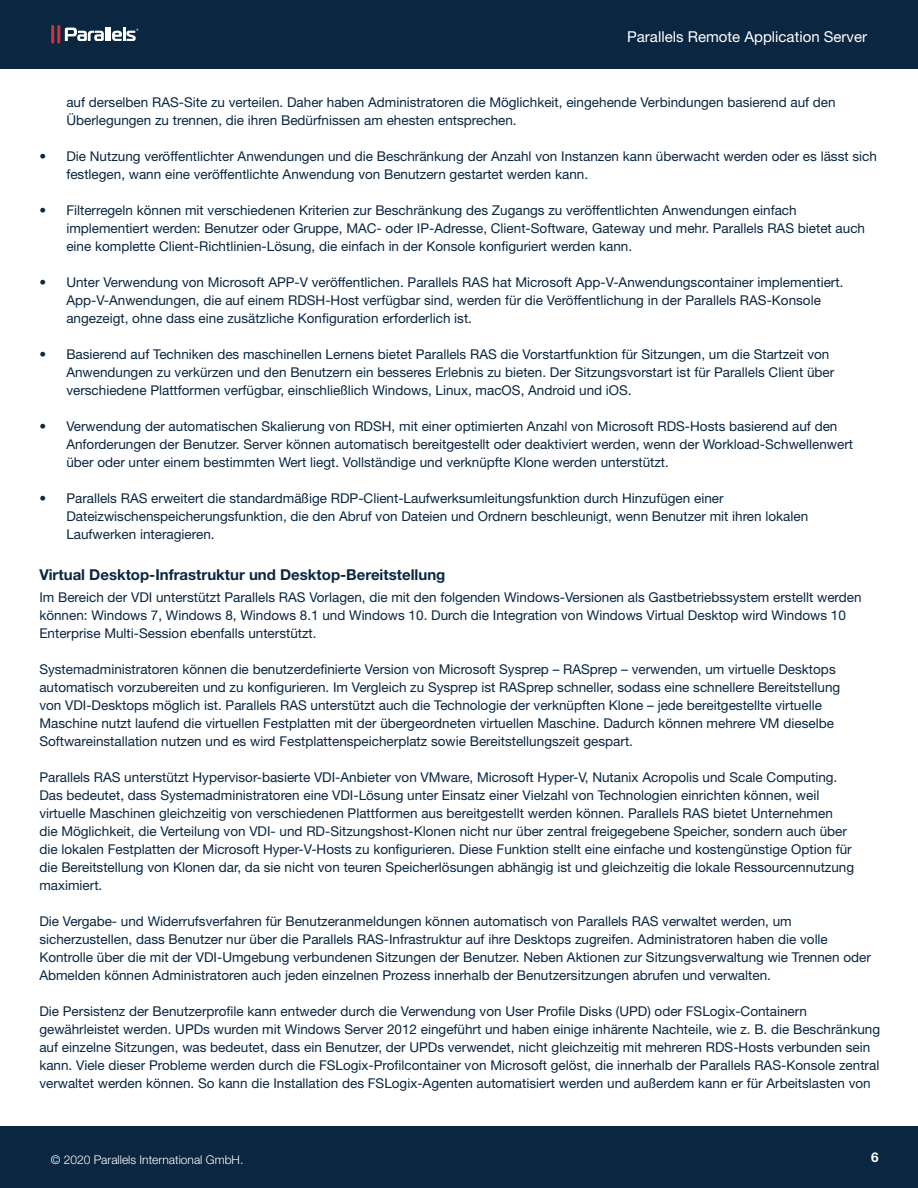
<style>
.page{position:relative;width:918px;height:1188px;background:#fff}
.page>*{position:absolute;margin:0;border:0;box-sizing:border-box;transform-origin:0 0}
.t1{font:700 15px "Helvetica Neue LT Std";color:#0a2641}
.t2{font:15px "Helvetica Neue LT Std";color:#fff}
.t3{font:13.5px/18px "Helvetica Neue LT Std";color:#0a2641}
.t4{font:700 13.5px "Helvetica Neue LT Std";color:#fff}
.t5{font:300 12px "Helvetica Neue LT Std";color:#fff}
</style>
<div class="page">
<div style="left:0;top:1126px;width:918px;height:62px;background:#0a2641"></div>
<div style="left:0;top:0;width:918px;height:69px;background:#0a2641"></div>
<hr style="left:51px;top:25px;width:3px;height:19px;background:#d13138;border-radius:2px">
<hr style="left:57px;top:25px;width:3px;height:19px;background:#d13138;border-radius:2px">
<hr style="left:123px;top:27px;width:3px;height:14px;background:#fff">
<svg style="left:65px;top:28px;width:74px;height:13px"></svg>
<p class="t2" style="left:627px;top:27px;width:241px">Parallels Remote Application Server</p>
<p class="t3" style="left:66px;top:93px;width:771px">auf derselben RAS-Site zu verteilen. Daher haben Administratoren die Möglichkeit, eingehende Verbindungen basierend auf den<br>Überlegungen zu trennen, die ihren Bedürfnissen am ehesten entsprechen.</p>
<p class="t3" style="left:66px;top:147px;width:812px;text-indent:-27px">• Die Nutzung veröffentlichter Anwendungen und die Beschränkung der Anzahl von Instanzen kann überwacht werden oder es lässt sich festlegen, wann eine veröffentlichte Anwendung von Benutzern gestartet werden kann.</p>
<p class="t3" style="left:66px;top:201px;width:800px;text-indent:-27px">• Filterregeln können mit verschiedenen Kriterien zur Beschränkung des Zugangs zu veröffentlichten Anwendungen einfach implementiert werden: Benutzer oder Gruppe, MAC- oder IP-Adresse, Client-Software, Gateway und mehr. Parallels RAS bietet auch eine komplette Client-Richtlinien-Lösung, die einfach in der Konsole konfiguriert werden kann.</p>
<p class="t3" style="left:66px;top:273px;width:779px;text-indent:-27px">• Unter Verwendung von Microsoft APP-V veröffentlichen. Parallels RAS hat Microsoft App-V-Anwendungscontainer implementiert.<br>App-V-Anwendungen, die auf einem RDSH-Host verfügbar sind, werden für die Veröffentlichung in der Parallels RAS-Konsole angezeigt, ohne dass eine zusätzliche Konfiguration erforderlich ist.</p>
<p class="t3" style="left:66px;top:345px;width:770px;text-indent:-27px">• Basierend auf Techniken des maschinellen Lernens bietet Parallels RAS die Vorstartfunktion für Sitzungen, um die Startzeit von<br>Anwendungen zu verkürzen und den Benutzern ein besseres Erlebnis zu bieten. Der Sitzungsvorstart ist für Parallels Client über verschiedene Plattformen verfügbar, einschließlich Windows, Linux, macOS, Android und iOS.</p>
<p class="t3" style="left:66px;top:417px;width:788px;text-indent:-27px">• Verwendung der automatischen Skalierung von RDSH, mit einer optimierten Anzahl von Microsoft RDS-Hosts basierend auf den<br>Anforderungen der Benutzer. Server können automatisch bereitgestellt oder deaktiviert werden, wenn der Workload-Schwellenwert über oder unter einem bestimmten Wert liegt. Vollständige und verknüpfte Klone werden unterstützt.</p>
<p class="t3" style="left:66px;top:489px;width:743px;text-indent:-27px">• Parallels RAS erweitert die standardmäßige RDP-Client-Laufwerksumleitungsfunktion durch Hinzufügen einer<br>Dateizwischenspeicherungsfunktion, die den Abruf von Dateien und Ordnern beschleunigt, wenn Benutzer mit ihren lokalen<br>Laufwerken interagieren.</p>
<p class="t1" style="left:39px;top:565px;width:408px">Virtual Desktop-Infrastruktur und Desktop-Bereitstellung</p>
<p class="t3" style="left:39px;top:588px;width:824px">Im Bereich der VDI unterstützt Parallels RAS Vorlagen, die mit den folgenden Windows-Versionen als Gastbetriebssystem erstellt werden können: Windows 7, Windows 8, Windows 8.1 und Windows 10. Durch die Integration von Windows Virtual Desktop wird Windows 10<br>Enterprise Multi-Session ebenfalls unterstützt.</p>
<p class="t3" style="left:39px;top:660px;width:802px">Systemadministratoren können die benutzerdefinierte Version von Microsoft Sysprep – RASprep – verwenden, um virtuelle Desktops automatisch vorzubereiten und zu konfigurieren. Im Vergleich zu Sysprep ist RASprep schneller, sodass eine schnellere Bereitstellung von VDI-Desktops möglich ist. Parallels RAS unterstützt auch die Technologie der verknüpften Klone – jede bereitgestellte virtuelle Maschine nutzt laufend die virtuellen Festplatten mit der übergeordneten virtuellen Maschine. Dadurch können mehrere VM dieselbe Softwareinstallation nutzen und es wird Festplattenspeicherplatz sowie Bereitstellungszeit gespart.</p>
<p class="t3" style="left:39px;top:768px;width:816px">Parallels RAS unterstützt Hypervisor-basierte VDI-Anbieter von VMware, Microsoft Hyper-V, Nutanix Acropolis und Scale Computing.<br>Das bedeutet, dass Systemadministratoren eine VDI-Lösung unter Einsatz einer Vielzahl von Technologien einrichten können, weil virtuelle Maschinen gleichzeitig von verschiedenen Plattformen aus bereitgestellt werden können. Parallels RAS bietet Unternehmen die Möglichkeit, die Verteilung von VDI- und RD-Sitzungshost-Klonen nicht nur über zentral freigegebene Speicher, sondern auch über die lokalen Festplatten der Microsoft Hyper-V-Hosts zu konfigurieren. Diese Funktion stellt eine einfache und kostengünstige Option für die Bereitstellung von Klonen dar, da sie nicht von teuren Speicherlösungen abhängig ist und gleichzeitig die lokale Ressourcennutzung maximiert.</p>
<p class="t3" style="left:39px;top:912px;width:833px">Die Vergabe- und Widerrufsverfahren für Benutzeranmeldungen können automatisch von Parallels RAS verwaltet werden, um sicherzustellen, dass Benutzer nur über die Parallels RAS-Infrastruktur auf ihre Desktops zugreifen. Administratoren haben die volle Kontrolle über die mit der VDI-Umgebung verbundenen Sitzungen der Benutzer. Neben Aktionen zur Sitzungsverwaltung wie Trennen oder Abmelden können Administratoren auch jeden einzelnen Prozess innerhalb der Benutzersitzungen abrufen und verwalten.</p>
<p class="t3" style="left:39px;top:1002px;width:842px">Die Persistenz der Benutzerprofile kann entweder durch die Verwendung von User Profile Disks (UPD) oder FSLogix-Containern gewährleistet werden. UPDs wurden mit Windows Server 2012 eingeführt und haben einige inhärente Nachteile, wie z. B. die Beschränkung auf einzelne Sitzungen, was bedeutet, dass ein Benutzer, der UPDs verwendet, nicht gleichzeitig mit mehreren RDS-Hosts verbunden sein kann. Viele dieser Probleme werden durch die FSLogix-Profilcontainer von Microsoft gelöst, die innerhalb der Parallels RAS-Konsole zentral verwaltet werden können. So kann die Installation des FSLogix-Agenten automatisiert werden und außerdem kann er für Arbeitslasten von</p>
<p class="t5" style="left:51px;top:1152px;width:194px">© 2020 Parallels International GmbH.</p>
<p class="t4" style="left:871px;top:1149px;width:9px">6</p>
</div>
